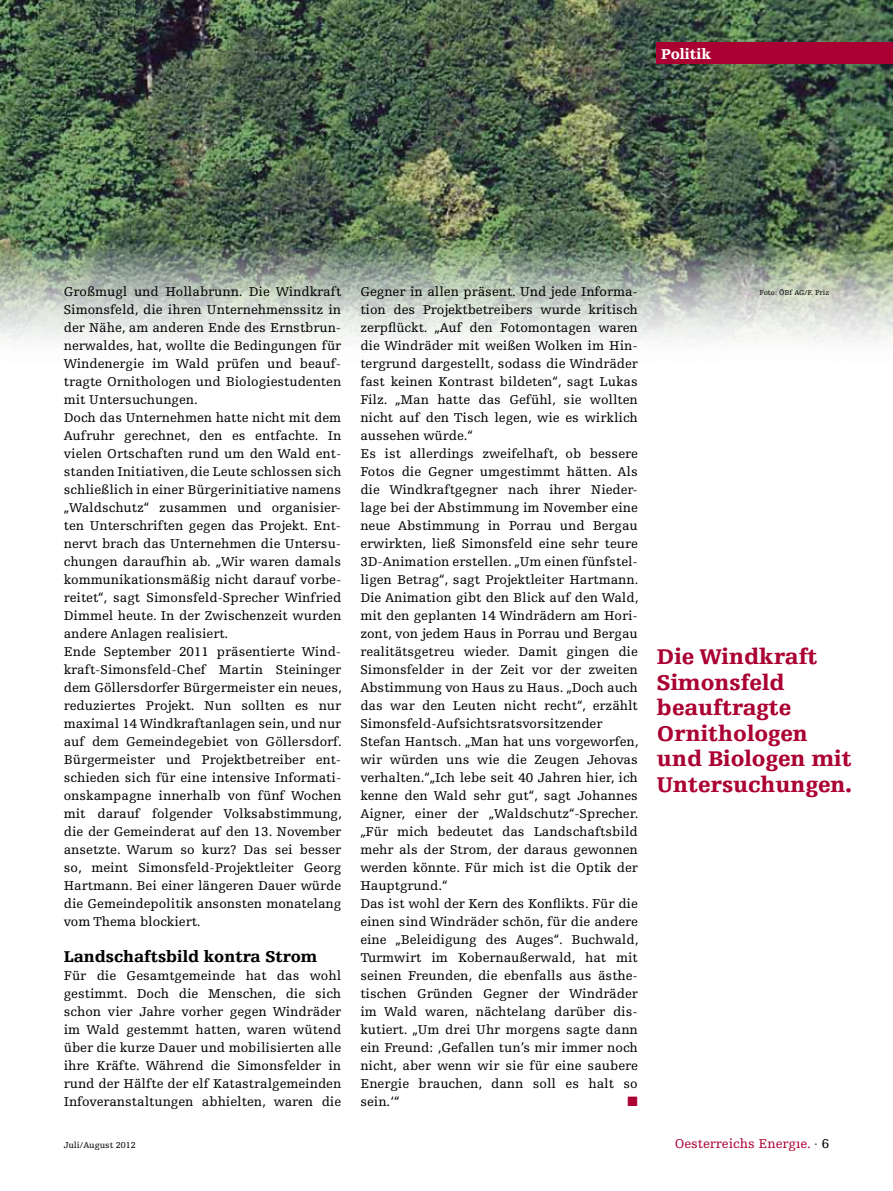
<style>
.page{position:relative;width:893px;height:1191px;background:#fff}
.page>*{position:absolute;margin:0;border:0;box-sizing:border-box;transform-origin:0 0}
.t1{font:900 22.5px/25.5px "Egyptienne FLT Std";color:#ab0132}
.t2{font:900 16.5px "Egyptienne FLT Std";color:#000}
.t3{font:900 15px "Egyptienne FLT Std";color:#fff}
.t4{font:13.5px/18px "Egyptienne FLT Std";color:#000}
.t5{font:13.5px "Egyptienne FLT Std";color:#ab0132}
.t6{font:13.5px "Zapf Dingbats Std";color:#ab0132}
.t7{font:9px "Egyptienne FLT Std";color:#000}
.t8{font:7.5px "Egyptienne FLT Std";color:#000}
.s1{color:#000}
</style>
<div class="page">
<img style="left:0;top:0;width:893px;height:343px">
<div style="left:657px;top:43px;width:236px;height:21px;background:#ab0132"></div>
<p class="t3" style="left:661px;top:45px;width:52px">Politik</p>
<p class="t4" style="left:64px;top:282px;width:280px">Großmugl und Hollabrunn. Die Windkraft Simonsfeld, die ihren Unternehmenssitz in der Nähe, am anderen Ende des Ernstbrun&shy;nerwaldes, hat, wollte die Bedingungen für Windenergie im Wald prüfen und beauf&shy;tragte Ornithologen und Biologiestudenten mit Untersuchungen.<br>Doch das Unternehmen hatte nicht mit dem Aufruhr gerechnet, den es entfachte. In vielen Ortschaften rund um den Wald ent&shy;standen Initiativen, die Leute schlossen sich schließlich in einer Bürgerinitiative namens „Waldschutz“ zusammen und organisier&shy;ten Unterschriften gegen das Projekt. Ent&shy;nervt brach das Unternehmen die Untersu&shy;chungen daraufhin ab. „Wir waren damals kommunikationsmäßig nicht darauf vorbe&shy;reitet“, sagt Simonsfeld-Sprecher Winfried Dimmel heute. In der Zwischenzeit wurden andere Anlagen realisiert.<br>Ende September 2011 präsentierte Wind&shy;kraft-Simonsfeld-Chef Martin Steininger dem Göllersdorfer Bürgermeister ein neues, reduziertes Projekt. Nun sollten es nur maximal 14 Windkraftanlagen sein, und nur auf dem Gemeindegebiet von Göllersdorf.<br>Bürgermeister und Projektbetreiber ent&shy;schieden sich für eine intensive Informati&shy;onskampagne innerhalb von fünf Wochen mit darauf folgender Volksabstimmung, die der Gemeinderat auf den 13. November ansetzte. Warum so kurz? Das sei besser so, meint Simonsfeld-Projektleiter Georg Hartmann. Bei einer längeren Dauer würde die Gemeindepolitik ansonsten monatelang vom Thema blockiert.</p>
<p class="t2" style="left:64px;top:947px;width:255px">Landschaftsbild kontra Strom</p>
<p class="t4" style="left:64px;top:966px;width:279px;text-align:justify">Für die Gesamtgemeinde hat das wohl gestimmt. Doch die Menschen, die sich schon vier Jahre vorher gegen Windräder im Wald gestemmt hatten, waren wütend über die kurze Dauer und mobilisierten alle ihre Kräfte. Während die Simonsfelder in rund der Hälfte der elf Katastralgemeinden Infoveranstaltungen abhielten, waren die</p>
<p class="t4" style="left:360px;top:282px;width:280px">Gegner in allen präsent. Und jede Informa&shy;tion des Projektbetreibers wurde kritisch zerpflückt. „Auf den Fotomontagen waren die Windräder mit weißen Wolken im Hin&shy;tergrund dargestellt, sodass die Windräder fast keinen Kontrast bildeten“, sagt Lukas Filz. „Man hatte das Gefühl, sie wollten nicht auf den Tisch legen, wie es wirklich aussehen würde.“<br>Es ist allerdings zweifelhaft, ob bessere Fotos die Gegner umgestimmt hätten. Als die Windkraftgegner nach ihrer Nieder&shy;lage bei der Abstimmung im November eine neue Abstimmung in Porrau und Bergau erwirkten, ließ Simonsfeld eine sehr teure 3D-Animation erstellen. „Um einen fünfstel&shy;ligen Betrag“, sagt Projektleiter Hartmann.<br>Die Animation gibt den Blick auf den Wald, mit den geplanten 14 Windrädern am Hori&shy;zont, von jedem Haus in Porrau und Bergau realitätsgetreu wieder. Damit gingen die Simonsfelder in der Zeit vor der zweiten Abstimmung von Haus zu Haus. „Doch auch das war den Leuten nicht recht“, erzählt Simonsfeld-Aufsichtsratsvorsitzender Stefan Hantsch. „Man hat uns vorgeworfen, wir würden uns wie die Zeugen Jehovas verhalten.“„Ich lebe seit 40 Jahren hier, ich kenne den Wald sehr gut“, sagt Johannes Aigner, einer der „Waldschutz“-Sprecher. „Für mich bedeutet das Landschaftsbild mehr als der Strom, der daraus gewonnen werden könnte. Für mich ist die Optik der Hauptgrund.“<br>Das ist wohl der Kern des Konflikts. Für die einen sind Windräder schön, für die andere eine „Beleidigung des Auges“. Buchwald, Turmwirt im Kobernaußerwald, hat mit seinen Freunden, die ebenfalls aus ästhe&shy;tischen Gründen Gegner der Windräder im Wald waren, nächtelang darüber dis&shy;kutiert. „Um drei Uhr morgens sagte dann ein Freund: ‚Gefallen tun’s mir immer noch nicht, aber wenn wir sie für eine saubere Energie brauchen, dann soll es halt so sein.‘“</p>
<p class="t6" style="left:628px;top:1094px;width:12px">■</p>
<p class="t8" style="left:760px;top:288px;width:71px">Foto: ÖBf AG/F. Priz</p>
<h1 class="t1" style="left:657px;top:644px;width:196px">Die Windkraft<br>Simonsfeld beauftragte<br>Ornithologen und Biologen mit<br>Untersuchungen.</h1>
<p class="t7" style="left:64px;top:1140px;width:74px">Juli/August 2012</p>
<p class="t5" style="left:675px;top:1136px;width:156px">Oesterreichs Energıe. <span class="s1">· 6</span></p>
</div>
